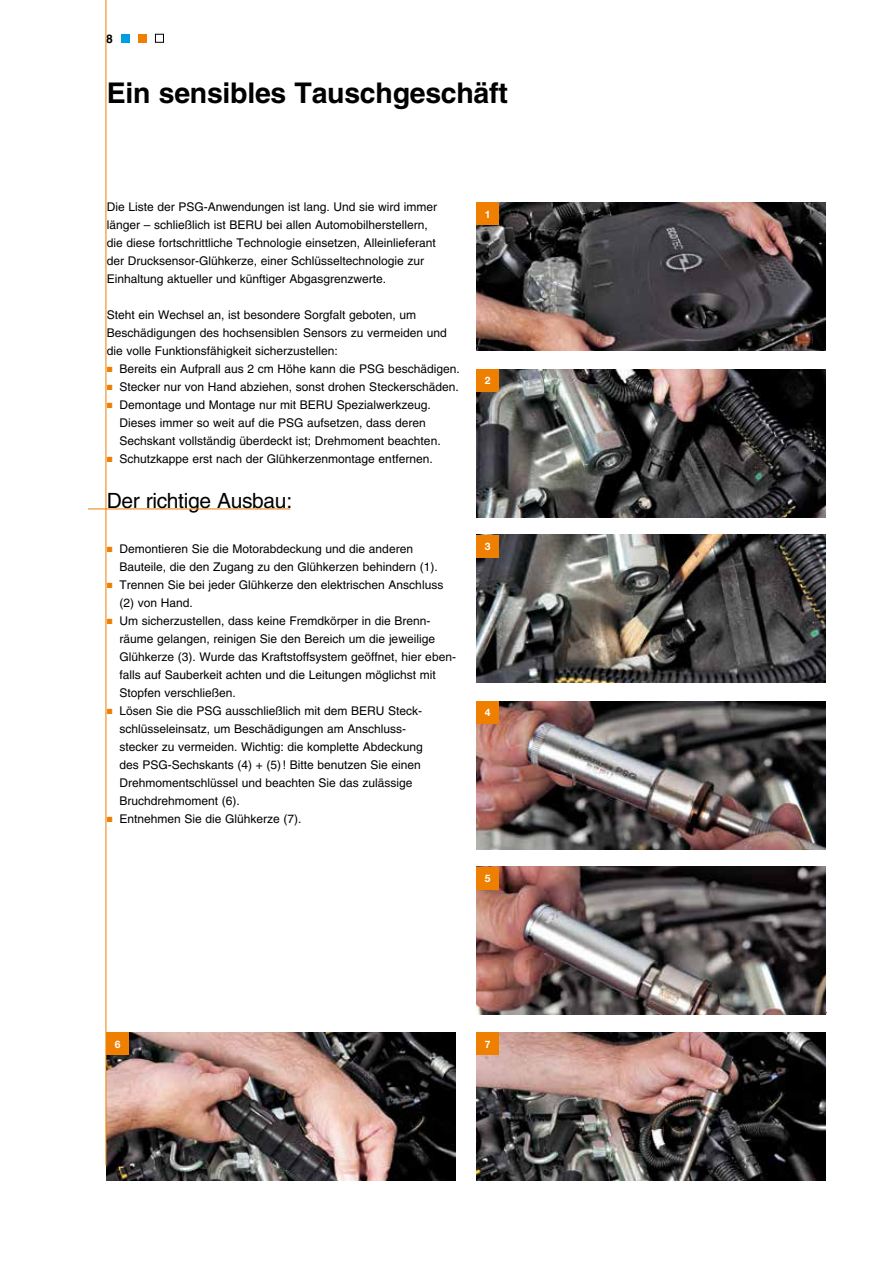
<style>
.page{position:relative;width:893px;height:1263px;background:#fff}
.page>*{position:absolute;margin:0;border:0;box-sizing:border-box;transform-origin:0 0}
.t1{font:700 28.5px "Helvetica LT";letter-spacing:-.01em;color:#000}
.t2{font:21px "Helvetica LT";letter-spacing:-.015em;color:#000}
.t3{font:12px/18px "Helvetica LT";color:#000}
.t4{font:700 12px "Helvetica LT";color:#000}
.t5{font:700 10.35px "Helvetica Neue LTW1 G";color:#fff}
.s1{color:#ee7f00}
</style>
<div class="page">
<div style="left:121px;top:34px;width:9px;height:9px;background:#009ee0"></div>
<div style="left:138px;top:34px;width:9px;height:9px;background:#ee7f00"></div>
<div style="left:155px;top:34px;width:9px;height:9px;border:1px solid #000"></div>
<img style="left:476px;top:535px;width:349px;height:148px">
<div style="left:476px;top:535px;width:23px;height:22px;background:#ee7f00"></div>
<img style="left:476px;top:369px;width:349px;height:148px">
<div style="left:476px;top:369px;width:23px;height:23px;background:#ee7f00"></div>
<img style="left:476px;top:203px;width:349px;height:148px">
<div style="left:476px;top:203px;width:23px;height:22px;background:#ee7f00"></div>
<img style="left:106px;top:1033px;width:349px;height:148px">
<div style="left:106px;top:1033px;width:23px;height:22px;background:#ee7f00"></div>
<img style="left:476px;top:701px;width:349px;height:148px">
<div style="left:476px;top:701px;width:23px;height:23px;background:#ee7f00"></div>
<img style="left:476px;top:1033px;width:349px;height:148px">
<div style="left:476px;top:1033px;width:23px;height:22px;background:#ee7f00"></div>
<img style="left:476px;top:867px;width:349px;height:148px">
<div style="left:476px;top:867px;width:23px;height:22px;background:#ee7f00"></div>
<hr style="left:106px;top:0;width:1px;height:1165px;background:#ee7f00">
<hr style="left:88px;top:508px;width:202px;height:1px;background:#ee7f00">
<p class="t4" style="left:106px;top:32px;width:8px">8</p>
<h1 class="t1" style="left:107px;top:75px;width:402px">Ein sensibles Tauschgeschäft</h1>
<p class="t3" style="left:107px;top:198px;width:332px">Die Liste der PSG-Anwendungen ist lang. Und sie wird immer länger – schließlich ist BERU bei allen Automobilherstellern, die diese fortschrittliche Technologie einsetzen, Alleinlieferant der Drucksensor-Glühkerze, einer Schlüsseltechnologie zur Einhaltung aktueller und künftiger Abgasgrenzwerte.</p>
<p class="t3" style="left:107px;top:306px;width:342px">Steht ein Wechsel an, ist besondere Sorgfalt geboten, um<br>Beschädigungen des hochsensiblen Sensors zu vermeiden und die volle Funktionsfähigkeit sicherzustellen:</p>
<p class="t3" style="left:107px;top:360px;width:354px"><span class="s1">■</span> Bereits ein Aufprall aus 2 cm Höhe kann die PSG beschädigen.</p>
<p class="t3" style="left:107px;top:378px;width:353px"><span class="s1">■</span> Stecker nur von Hand abziehen, sonst drohen Steckerschäden.</p>
<p class="t3" style="left:119px;top:396px;width:323px;text-indent:-13px"><span class="s1">■</span> Demontage und Montage nur mit BERU Spezialwerkzeug.<br>Dieses immer so weit auf die PSG aufsetzen, dass deren<br>Sechskant vollständig überdeckt ist; Drehmoment beachten.</p>
<p class="t3" style="left:107px;top:450px;width:327px"><span class="s1">■</span> Schutzkappe erst nach der Glühkerzenmontage entfernen.</p>
<h2 class="t2" style="left:107px;top:488px;width:187px">Der richtige Ausbau:</h2>
<p class="t3" style="left:119px;top:540px;width:320px;text-indent:-13px"><span class="s1">■</span> Demontieren Sie die Motorabdeckung und die anderen<br>Bauteile, die den Zugang zu den Glühkerzen behindern (1).</p>
<p class="t3" style="left:119px;top:576px;width:325px;text-indent:-13px"><span class="s1">■</span> Trennen Sie bei jeder Glühkerze den elektrischen Anschluss (2) von Hand.</p>
<p class="t3" style="left:119px;top:612px;width:338px;text-indent:-13px"><span class="s1">■</span> Um sicherzustellen, dass keine Fremdkörper in die Brenn&shy;räume gelangen, reinigen Sie den Bereich um die jeweilige Glühkerze (3). Wurde das Kraftstoffsystem geöffnet, hier eben&shy;falls auf Sauberkeit achten und die Leitungen möglichst mit Stopfen verschließen.</p>
<p class="t3" style="left:119px;top:702px;width:305px;text-indent:-13px"><span class="s1">■</span> Lösen Sie die PSG ausschließlich mit dem BERU Steck&shy;schlüsseleinsatz, um Beschädigungen am Anschluss&shy;stecker zu vermeiden. Wichtig: die komplette Abdeckung des PSG-Sechskants (4) + (5)! Bitte benutzen Sie einen Drehmomentschlüssel und beachten Sie das zulässige Bruchdrehmoment (6).</p>
<p class="t3" style="left:107px;top:810px;width:196px"><span class="s1">■</span> Entnehmen Sie die Glühkerze (7).</p>
<p class="t5" style="left:485px;top:208px;width:7px">1</p>
<p class="t5" style="left:485px;top:374px;width:7px">2</p>
<p class="t5" style="left:485px;top:540px;width:7px">3</p>
<p class="t5" style="left:485px;top:706px;width:7px">4</p>
<p class="t5" style="left:485px;top:872px;width:7px">5</p>
<p class="t5" style="left:115px;top:1038px;width:7px">6</p>
<p class="t5" style="left:485px;top:1038px;width:7px">7</p>
</div>
